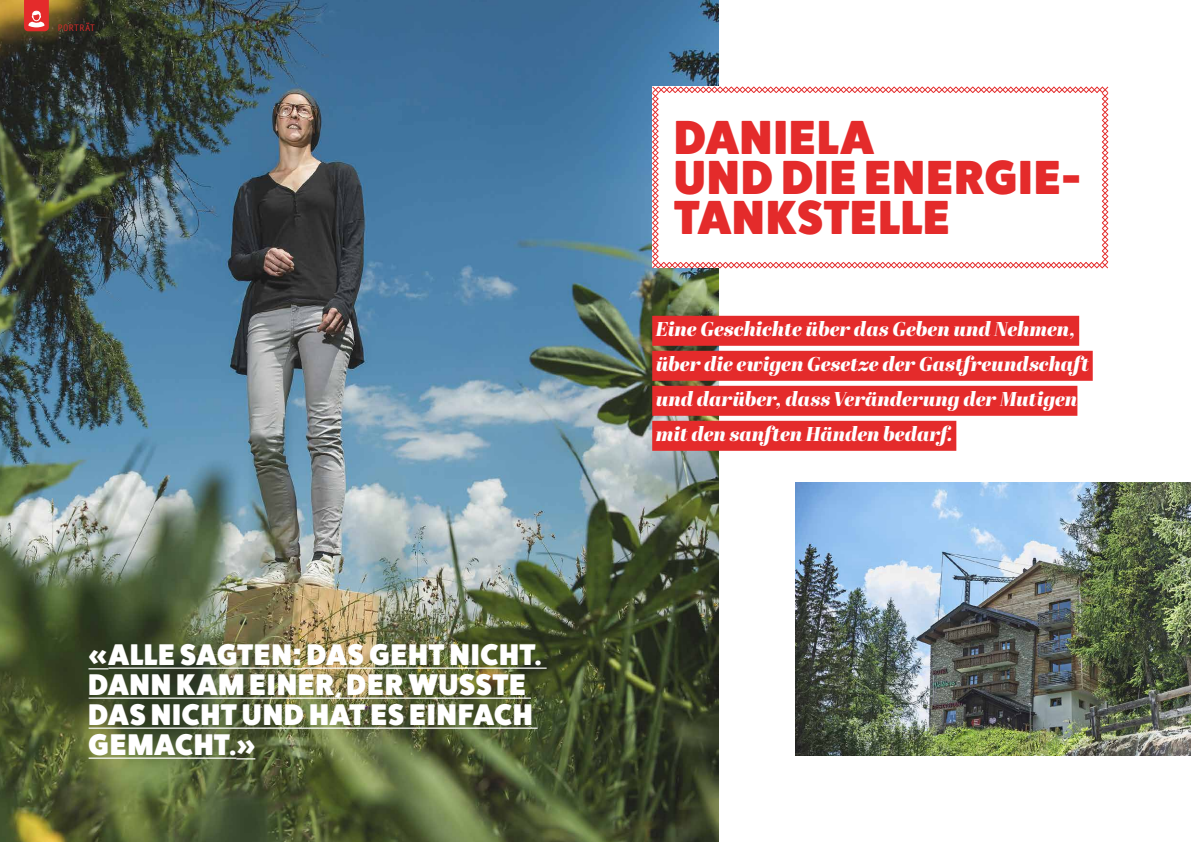
<style>
.page{position:relative;width:1191px;height:842px;background:#fff}
.page>*{position:absolute;margin:0;border:0;box-sizing:border-box;transform-origin:0 0}
.t1{font:48px/40px "Fat Frank Free";letter-spacing:.04em;color:#e42b2b}
.t2{font:30px/30px "Fat Frank Free";letter-spacing:.03em;color:#fff}
.t3{font:500 24px/31px "Advent Pro";color:#fff}
.t4{font:italic 20px/35px "Abril Fatface";letter-spacing:-.005em;color:#fff}
.t5{font:700 9px "Letter Gothic Std";color:#e42b2b}
.s1{font-family:"Gotham";font-weight:900}
</style>
<div class="page">
<img style="left:0;top:0;width:718px;height:842px">
<svg style="left:88px;top:668px;width:20px;height:1px"></svg>
<hr style="left:108px;top:667px;width:185px;height:2px;background:#fff">
<hr style="left:302px;top:667px;width:244px;height:2px;background:#fff">
<hr style="left:89px;top:697px;width:442px;height:2px;background:#fff">
<hr style="left:89px;top:727px;width:448px;height:2px;background:#fff">
<hr style="left:89px;top:757px;width:147px;height:2px;background:#fff">
<svg style="left:236px;top:758px;width:19px;height:1px"></svg>
<div style="left:652px;top:316px;width:427px;height:30px;background:#e42b2b"></div>
<div style="left:652px;top:351px;width:440px;height:30px;background:#e42b2b"></div>
<div style="left:652px;top:386px;width:425px;height:30px;background:#e42b2b"></div>
<div style="left:652px;top:421px;width:304px;height:30px;background:#e42b2b"></div>
<svg style="left:651px;top:86px;width:457px;height:183px"></svg>
<img style="left:795px;top:483px;width:396px;height:273px">
<svg style="left:24px;top:0;width:25px;height:31px"></svg>
<p class="t5" style="left:58px;top:22px;width:39px">PORTRÄT</p>
<h2 class="t2" style="left:88px;top:642px;width:454px"><span class="s1">«</span>ALLE SAGTEN<span class="s1">:</span> DAS GEHT NICHT.<br>DANN KAM EINER, DER WUSSTE<br>DAS NICHT UND HAT ES EINFACH<br>GEMACHT.<span class="s1">»</span></h2>
<p class="t3" style="left:85px;top:665px;width:431px">Eine Geschichte über das Geben und Nehmen, über die ewigen Gesetze der Gastfreundschaft</p>
<h1 class="t1" style="left:674px;top:121px;width:408px">DANIELA<br>UND DIE ENERGIE<span class="s1">-<br></span>TANKSTELLE</h1>
<p class="t4" style="left:656px;top:310px;width:435px">Eine Geschichte über das Geben und Nehmen, über die ewigen Gesetze der Gastfreundschaft und darüber, dass Veränderung der Mutigen mit den sanften Händen bedarf.</p>
</div>
